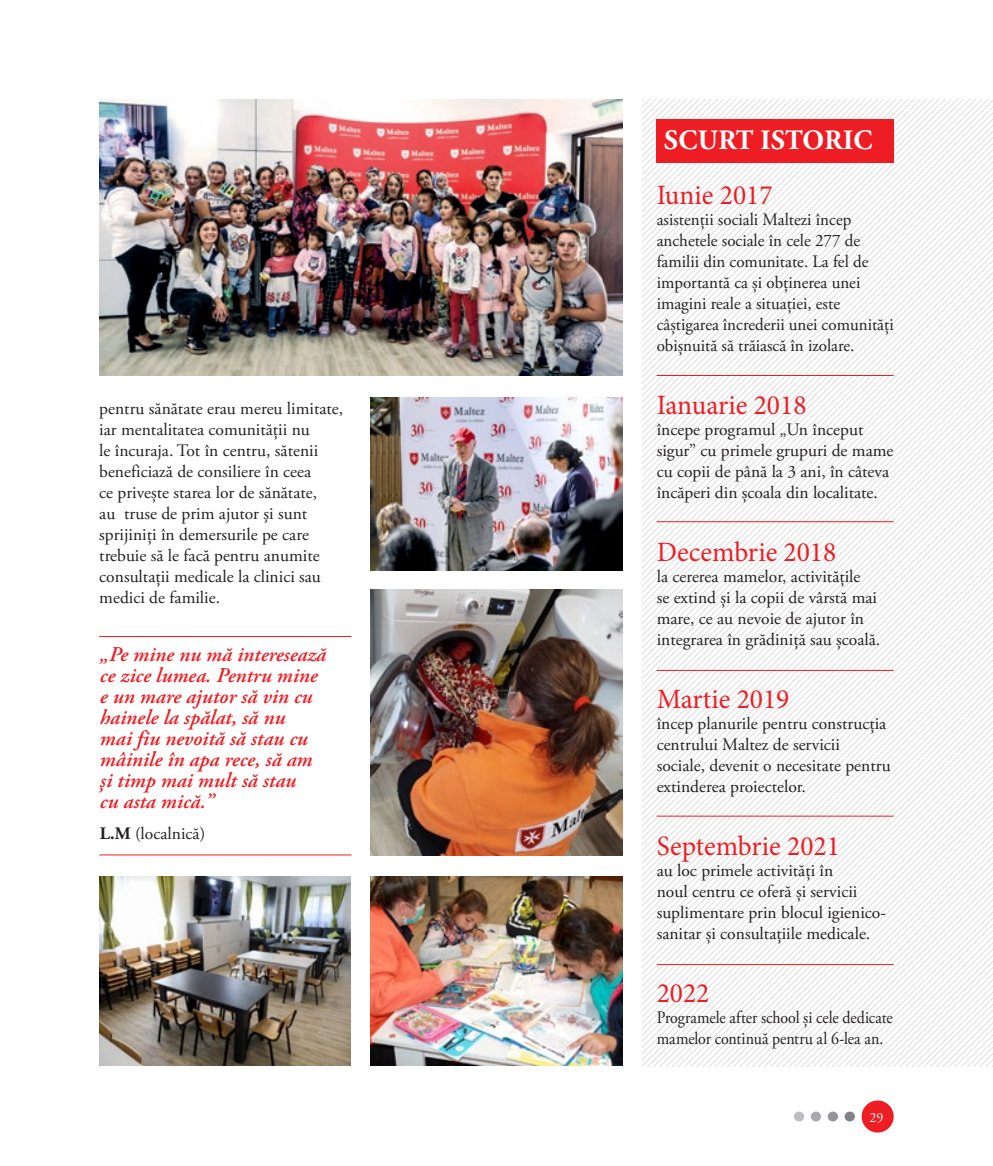
<style>
.page{position:relative;width:993px;height:1166px;background:#fff}
.page>*{position:absolute;margin:0;border:0;box-sizing:border-box;transform-origin:0 0}
.Titlu_Caseta{font:28px "Minion Pro";color:#ee1d23}
.Titlu_Caseta-2{font:700 28px "Adobe Garamond Pro";letter-spacing:.015em;color:#fff}
.Citat{font:italic 600 21px/21px "Adobe Garamond Pro";color:#ee1d23}
.Text_caseta{font:17.5px/21px "Adobe Garamond Pro";color:#231f20}
.BODY{font:17.5px/21px "Adobe Garamond Pro";color:#231f20}
.Text_caseta-2{font:17.5px/21px "Adobe Garamond Pro";color:#231f20;scale:.91 1}
.Sursa_citat{font:17.5px "Adobe Garamond Pro";color:#231f20}
.t1{font:14px "Adobe Garamond Pro";color:#fff}
.s1{font-weight:700}
</style>
<div class="page">
<div style="left:861px;top:1100px;width:32px;height:32px;background:#ee1d23;border-radius:50%"></div>
<div style="left:844px;top:1111px;width:10px;height:10px;background:#808285;border-radius:50%"></div>
<div style="left:827px;top:1111px;width:10px;height:10px;background:#939598;border-radius:50%"></div>
<div style="left:810px;top:1111px;width:10px;height:10px;background:#a8a9ad;border-radius:50%"></div>
<div style="left:793px;top:1111px;width:10px;height:10px;background:#bcbdc0;border-radius:50%"></div>
<svg style="left:642px;top:436px;width:350px;height:631px"></svg>
<img style="left:370px;top:876px;width:252px;height:189px">
<img style="left:99px;top:876px;width:252px;height:189px">
<img style="left:370px;top:397px;width:252px;height:173px">
<img style="left:370px;top:589px;width:252px;height:266px">
<img style="left:99px;top:99px;width:523px;height:277px">
<hr style="left:656px;top:375px;width:237px;height:1px;background:#ee1d23">
<hr style="left:656px;top:521px;width:237px;height:1px;background:#ee1d23">
<hr style="left:99px;top:636px;width:252px;height:1px;background:#ee1d23">
<hr style="left:99px;top:854px;width:252px;height:1px;background:#ee1d23">
<hr style="left:656px;top:670px;width:237px;height:1px;background:#ee1d23">
<hr style="left:656px;top:816px;width:237px;height:1px;background:#ee1d23">
<hr style="left:656px;top:964px;width:237px;height:1px;background:#ee1d23">
<div style="left:656px;top:119px;width:237px;height:43px;background:#ee1d23"></div>
<p class="BODY" style="left:99px;top:399px;width:245px">pentru sănătate erau mereu limitate, iar mentalitatea comunității nu<br>le încuraja. Tot în centru, sătenii beneficiază de consiliere în ceea<br>ce privește starea lor de sănătate,<br>au truse de prim ajutor şi sunt sprijiniți în demersurile pe care trebuie să le facă pentru anumite consultații medicale la clinici sau medici de familie.</p>
<p class="Citat" style="left:100px;top:644px;width:227px">„Pe mine nu mă interesează ce zice lumea. Pentru mine e un mare ajutor să vin cu hainele la spălat, să nu<br>mai fiu nevoită să stau cu mâinile în apa rece, să am și timp mai mult să stau<br>cu asta mică.”</p>
<p class="Sursa_citat" style="left:100px;top:822px;width:107px"><span class="s1">L.M</span> (localnică)</p>
<p class="Titlu_Caseta-2" style="left:664px;top:124px;width:210px">SCURT ISTORIC</p>
<p class="Titlu_Caseta" style="left:656px;top:177px;width:117px">Iunie 2017</p>
<p class="Text_caseta" style="left:656px;top:210px;width:238px">asistenții sociali Maltezi încep anchetele sociale în cele 277 de familii din comunitate. La fel de importantă ca și obținerea unei imagini reale a situației, este câștigarea încrederii unei comunități obișnuită să trăiască în izolare.</p>
<p class="Titlu_Caseta" style="left:656px;top:387px;width:151px">Ianuarie 2018</p>
<p class="Text_caseta" style="left:656px;top:420px;width:238px">începe programul „Un început sigur” cu primele grupuri de mame cu copii de până la 3 ani, în câteva încăperi din școala din localitate.</p>
<p class="Titlu_Caseta" style="left:656px;top:534px;width:181px">Decembrie 2018</p>
<p class="Text_caseta" style="left:656px;top:567px;width:225px">la cererea mamelor, activitățile<br>se extind și la copii de vârstă mai mare, ce au nevoie de ajutor în integrarea în grădiniță sau școală.</p>
<p class="Titlu_Caseta" style="left:656px;top:681px;width:134px">Martie 2019</p>
<p class="Text_caseta" style="left:656px;top:714px;width:235px">încep planurile pentru construcția centrului Maltez de servicii sociale, devenit o necesitate pentru extinderea proiectelor.</p>
<p class="Titlu_Caseta" style="left:656px;top:828px;width:185px">Septembrie 2021</p>
<p class="Text_caseta" style="left:656px;top:861px;width:231px">au loc primele activități în<br>noul centru ce oferă și servicii suplimentare prin blocul igienico&shy;sanitar și consultațiile medicale.</p>
<p class="Titlu_Caseta" style="left:656px;top:975px;width:54px">2022</p>
<p class="Text_caseta-2" style="left:656px;top:1008px;width:261px">Programele after school și cele dedicate mamelor continuă pentru al 6-lea an.</p>
<p class="t1" style="left:869px;top:1109px;width:15px">29</p>
</div>
